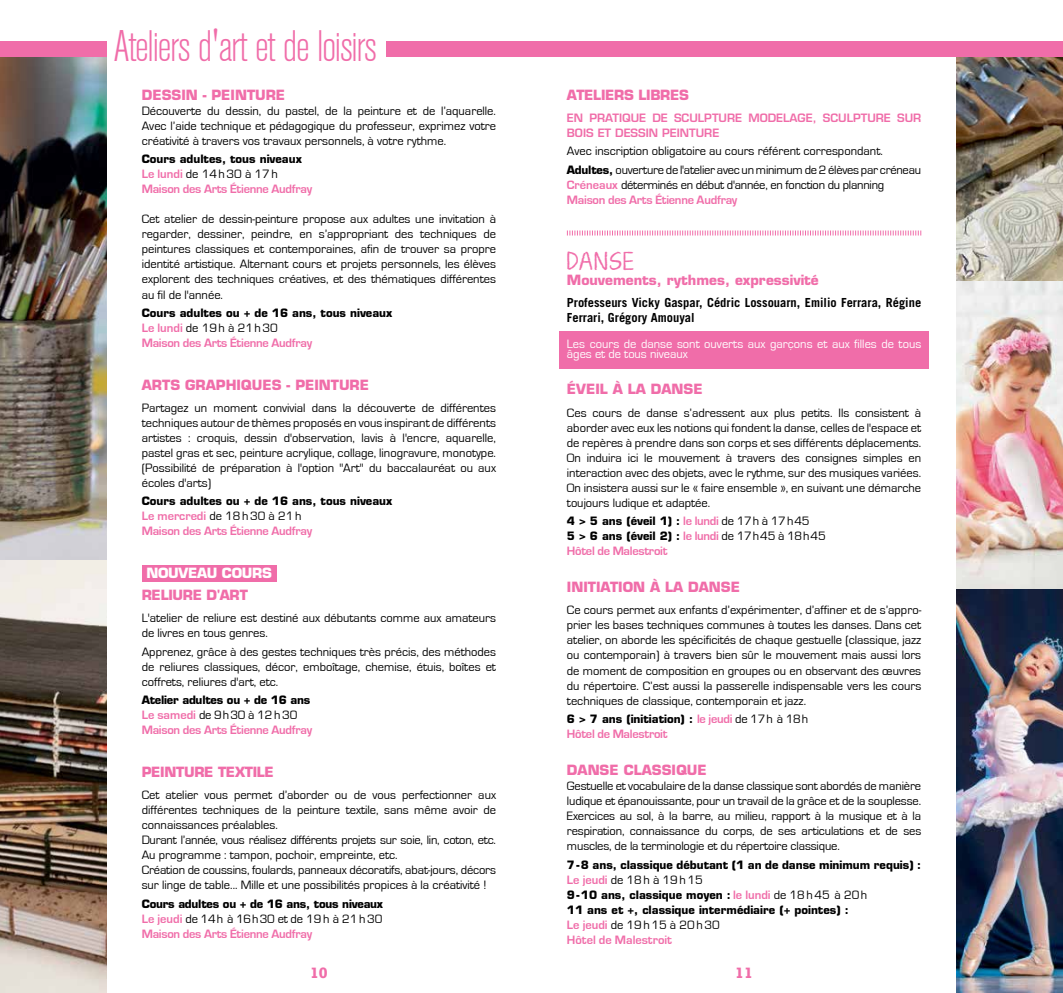
<style>
.page{position:relative;width:1063px;height:993px;background:#fff}
.page>*{position:absolute;margin:0;border:0;box-sizing:border-box;transform-origin:0 0}
.t1{font:300 condensed 43.62px "Akzidenz Grotesk BE";letter-spacing:-.03em;color:#f06da9}
.t2{font:18.75px "KG Ten Thousand Reasons";letter-spacing:.085em;color:#f06da9}
.t3{font:700 14.12px "Rockwell";color:#f06da9}
.t4{font:700 13.75px "Eurostile";color:#f06da9}
.t5{font:700 13.75px "Eurostile";letter-spacing:-.02em;color:#fff}
.t6{font:700 13.75px "Eurostile";letter-spacing:-.02em;color:#f06da9}
.t7{font:12.5px/15px "Eurostile";color:#000;text-align:justify}
.t8{font:700 12.5px/15px "Eurostile";letter-spacing:-.02em;color:#f06da9}
.t9{font:700 12.5px/15px "Trade Gothic";color:#000}
.t10{font:12.5px/15px "Eurostile";letter-spacing:-.02em;color:#000}
.t11{font:12.5px/10px "Eurostile";color:#fff}
.t12{font:700 12.5px/15px "Eurostile";color:#f06da9}
.t13{font:700 11.25px/15px "Eurostile";color:#000}
.t14{font:600 11.25px "Eurostile";color:#f06da9}
.t15{font:700 11.25px "Eurostile";letter-spacing:-.02em;color:#000}
.s1{font-weight:400;color:#000}
.s2{font-weight:700;font-size:11.25px}
.s3{font-weight:700;color:#f06da9}
.s4{font-size:12.5px;color:#f06da9}
.s5{font-weight:400;font-size:12.5px}
</style>
<div class="page">
<div style="left:142px;top:564px;width:134px;height:17px;background:#f06da9"></div>
<div style="left:559px;top:331px;width:369px;height:38px;background:#f06da9"></div>
<img style="left:957px;top:57px;width:106px;height:531px">
<img style="left:0;top:57px;width:106px;height:503px">
<div style="left:0;top:41px;width:106px;height:16px;background:#f06da9"></div>
<div style="left:386px;top:41px;width:677px;height:16px;background:#f06da9"></div>
<img style="left:0;top:560px;width:106px;height:432px">
<img style="left:957px;top:588px;width:106px;height:404px">
<svg style="left:567px;top:230px;width:354px;height:5px"></svg>
<h1 class="t1" style="left:113px;top:23px;width:265px">Ateliers d'art et de loisirs</h1>
<p class="t4" style="left:142px;top:86px;width:104px">DESSIN - PEINTU</p>
<p class="t4" style="left:266px;top:86px;width:21px">RE</p>
<p class="t7" style="left:142px;top:103px;width:356px">Découverte du dessin, du pastel, de la peinture et de l’aquarelle.<br>Avec l’aide technique et pédagogique du professeur, exprimez votre créativité à travers vos travaux personnels, à votre rythme.</p>
<p class="t13" style="left:142px;top:152px;width:162px">Cours adultes, tous niveaux</p>
<p class="t8" style="left:142px;top:167px;width:172px">Le lundi <span class="s1">de 14h30 à 17h<br></span>Maison des Arts Étienne Audfray</p>
<p class="t7" style="left:142px;top:212px;width:356px">Cet atelier de dessin-peinture propose aux adultes une invitation à regarder, dessiner, peindre, en s’appropriant des techniques de peintures classiques et contemporaines, afin de trouver sa propre identité artistique. Alternant cours et projets personnels, les élèves explorent des techniques créatives, et des thématiques différentes au fil de l'année.</p>
<p class="t13" style="left:142px;top:305px;width:252px">Cours adultes ou + de 16 ans, tous niveaux</p>
<p class="t8" style="left:142px;top:320px;width:172px">Le lundi <span class="s1">de 19h à 21h30<br></span>Maison des Arts Étienne Audfray</p>
<p class="t4" style="left:142px;top:376px;width:54px">Arts graphi</p>
<p class="t4" style="left:241px;top:376px;width:119px">ques - peinture</p>
<p class="t7" style="left:142px;top:400px;width:356px">Partagez un moment convivial dans la découverte de différentes techniques autour de thèmes proposés en vous inspirant de différents artistes : croquis, dessin d'observation, lavis à l'encre, aquarelle, pastel gras et sec, peinture acrylique, collage, linogravure, monotype. (Possibilité de préparation à l'option "Art" du baccalauréat ou aux écoles d'arts)</p>
<p class="t13" style="left:142px;top:493px;width:252px">Cours adultes ou + de 16 ans, tous niveaux</p>
<p class="t8" style="left:142px;top:509px;width:172px">Le mercredi <span class="s1">de 18h30 à 21h<br></span>Maison des Arts Étienne Audfray</p>
<p class="t5" style="left:146px;top:564px;width:43px">Nouvea</p>
<p class="t5" style="left:207px;top:564px;width:67px">u cours</p>
<p class="t4" style="left:142px;top:586px;width:9px">reli</p>
<p class="t4" style="left:173px;top:586px;width:77px">ure d'art</p>
<p class="t7" style="left:142px;top:610px;width:356px">L'atelier de reliure est destiné aux débutants comme aux amateurs de livres en tous genres.</p>
<p class="t7" style="left:142px;top:644px;width:356px">Apprenez, grâce à des gestes techniques très précis, des méthodes de reliures classiques, décor, emboîtage, chemise, étuis, boîtes et coffrets, reliures d'art, etc.</p>
<p class="t15" style="left:142px;top:693px;width:170px">Atelier adultes ou + de 16 ans</p>
<p class="t8" style="left:142px;top:707px;width:172px">Le samedi <span class="s1">de 9h30 à 12h30<br></span>Maison des Arts Étienne Audfray</p>
<p class="t4" style="left:142px;top:763px;width:34px">PEINTU</p>
<p class="t6" style="left:194px;top:763px;width:81px">RE TEXTILE</p>
<p class="t7" style="left:142px;top:787px;width:356px;text-align:left">Cet atelier vous permet d’aborder ou de vous perfectionner aux différentes techniques de la peinture textile, sans même avoir de connaissances préalables.<br>Durant l’année, vous réalisez différents projets sur soie, lin, coton, etc.<br>Au programme : tampon, pochoir, empreinte, etc.<br>Création de coussins, foulards, panneaux décoratifs, abat-jours, décors sur linge de table... Mille et une possibilités propices à la créativité !</p>
<p class="t15" style="left:142px;top:896px;width:243px">Cours adultes ou + de 16 ans, tous niveaux</p>
<p class="t8" style="left:142px;top:910px;width:242px">Le jeudi <span class="s1">de 14h à 16h30 et de 19h à 21h30<br></span>Maison des Arts Étienne Audfray</p>
<p class="t4" style="left:567px;top:86px;width:27px">atelier</p>
<p class="t4" style="left:624px;top:86px;width:24px">s libre</p>
<p class="t4" style="left:679px;top:86px;width:11px">s</p>
<p class="t14" style="left:567px;top:111px;width:30px">EN PRATI</p>
<p class="t14" style="left:622px;top:111px;width:17px">QUE</p>
<p class="t14" style="left:652px;top:111px;width:31px">DE SCULPTURE</p>
<p class="t14" style="left:748px;top:111px;width:36px">MODELAGE</p>
<p class="t14" style="left:813px;top:111px;width:19px">, SCULPTURE</p>
<p class="t14" style="left:897px;top:111px;width:9px">SUR</p>
<p class="t14" style="left:567px;top:126px;width:8px">BOIS</p>
<p class="t14" style="left:598px;top:126px;width:34px">ET DESSIN</p>
<p class="t14" style="left:662px;top:126px;width:9px">PEINTURE</p>
<p class="t7" style="left:567px;top:142px;width:356px;line-height:18.5px">Avec inscription obligatoire au cours référent correspondant.<br><span class="s2">Adultes,</span> ouverture de l'atelier avec un minimum de 2 élèves par créneau</p>
<p class="t10" style="left:567px;top:178px;width:319px"><span class="s3">Créneaux</span> déterminés en début d'année, en fonction du planning<br><span class="s3">Maison des Arts Étienne Audfray</span></p>
<h2 class="t2" style="left:567px;top:247px;width:68px">DANSE</h2>
<p class="t4" style="left:567px;top:272px;width:253px">Mouvements, rythmes, expressivité</p>
<p class="t9" style="left:567px;top:295px;width:356px">Professeurs Vicky Gaspar, Cédric Lossouarn, Emilio Ferrara, Régine<br>Ferrari, Grégory Amouyal</p>
<p class="t11" style="left:567px;top:339px;width:356px">Les cours de danse sont ouverts aux garçons et aux filles de tous âges et de tous niveaux</p>
<p class="t4" style="left:567px;top:381px;width:137px">éVEIL à LA DANS E</p>
<p class="t7" style="left:567px;top:405px;width:356px">Ces cours de danse s’adressent aux plus petits. Ils consistent à aborder avec eux les notions qui fondent la danse, celles de l'espace et de repères à prendre dans son corps et ses différents déplacements.<br>On induira ici le mouvement à travers des consignes simples en interaction avec des objets, avec le rythme, sur des musiques variées.<br>On insistera aussi sur le « faire ensemble », en suivant une démarche toujours ludique et adaptée.</p>
<p class="t13" style="left:567px;top:513px;width:260px">4 &gt; 5 ans (éveil 1) : <span class="s4">le lundi</span> <span class="s5">de 17h à 17h45<br></span>5 &gt; 6 ans (éveil 2) : <span class="s4">le lundi</span> <span class="s5">de 17h45 à 18h45</span></p>
<p class="t8" style="left:567px;top:543px;width:102px">Hôtel de Malestroit</p>
<p class="t4" style="left:567px;top:578px;width:175px">initiation à LA DANS E</p>
<p class="t7" style="left:567px;top:603px;width:356px">Ce cours permet aux enfants d’expérimenter, d’affiner et de s’appro&shy;prier les bases techniques communes à toutes les danses. Dans cet atelier, on aborde les spécificités de chaque gestuelle (classique, jazz ou contemporain) à travers bien sûr le mouvement mais aussi lors de moment de composition en groupes ou en observant des œuvres du répertoire. C’est aussi la passerelle indispensable vers les cours techniques de classique, contemporain et jazz.</p>
<p class="t13" style="left:567px;top:711px;width:243px">6 &gt; 7 ans (initiation) : <span class="s4">le jeudi</span> <span class="s5">de 17h à 18h</span></p>
<p class="t8" style="left:567px;top:726px;width:102px">Hôtel de Malestroit</p>
<p class="t4" style="left:567px;top:761px;width:141px">DANSE CLASSIQU E</p>
<p class="t7" style="left:567px;top:778px;width:356px">Gestuelle et vocabulaire de la danse classique sont abordés de manière ludique et épanouissante, pour un travail de la grâce et de la souplesse.<br>Exercices au sol, à la barre, au milieu, rapport à la musique et à la respiration, connaissance du corps, de ses articulations et de ses muscles, de la terminologie et du répertoire classique.</p>
<p class="t13" style="left:567px;top:856px;width:356px">7-8 ans, classique débutant (1 an de danse minimum requis) :</p>
<p class="t7" style="left:567px;top:872px;width:137px"><span class="s3">Le jeudi</span> de 18h à 19h15</p>
<p class="t13" style="left:567px;top:886px;width:302px">9-10 ans, classique moyen : <span class="s4">le lundi</span> <span class="s5">de 18h45 à 20h<br></span>11 ans et +, classique intermédiaire (+ pointes) :</p>
<p class="t12" style="left:567px;top:917px;width:154px">Le jeudi <span class="s1">de 19h15 à 20h30<br></span>Hôtel de Malestroit</p>
<p class="t3" style="left:310px;top:963px;width:19px">10</p>
<p class="t3" style="left:735px;top:963px;width:19px">11</p>
</div>
